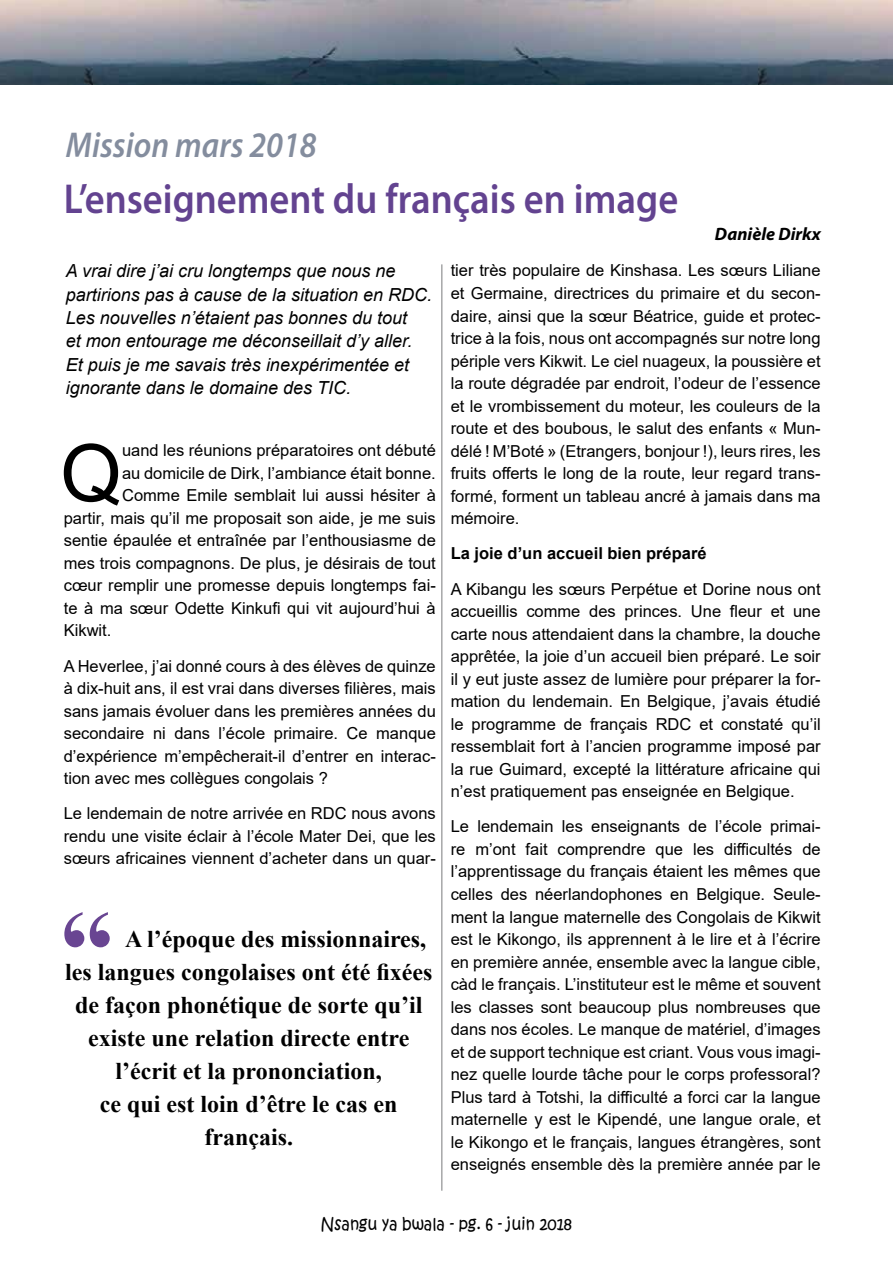
<style>
.page{position:relative;width:893px;height:1263px;background:#fff}
.page>*{position:absolute;margin:0;border:0;box-sizing:border-box;transform-origin:0 0}
.t1{font:700 108px "Times New Roman";color:#694592}
.t2{font:79.35px "Arial";color:#000}
.t3{font:600 42px "Myriad Pro";color:#634390;scale:.92 1}
.t4{font:italic 600 36px "Myriad Pro";color:#848d9e;scale:.9 1}
.t5{font:700 24px "Times New Roman";color:#000}
.t6{font:italic 18px/23.2px "Arial";color:#000}
.t7{font:italic 700 18px "Myriad Pro";color:#000}
.t8{font:16.5px/22.5px "Arial";color:#000;text-align:justify}
.t9{font:700 16.5px "Arial";color:#000}
.t10{font:16.5px "Kristen ITC";color:#000;scale:.94 1}
</style>
<div class="page">
<img style="left:0;top:0;width:893px;height:85px">
<hr style="left:441px;top:264px;width:1px;height:927px;background:#797a7c">
<h3 class="t4" style="left:66px;top:122px;width:280px">Mission mars 2018</h3>
<h3 class="t3" style="left:64px;top:172px;width:669px">L’enseignement du français en image</h3>
<p class="t7" style="left:715px;top:222px;width:107px">Danièle Dirkx</p>
<p class="t6" style="left:66px;top:260px;width:368px">A vrai dire j’ai cru longtemps que nous ne partirions pas à cause de la situation en RDC.<br>Les nouvelles n’étaient pas bonnes du tout<br>et mon entourage me déconseillait d’y aller.<br>Et puis je me savais très inexpérimentée et ignorante dans le domaine des TIC.</p>
<h2 class="t2" style="left:60px;top:419px;width:63px">Q</h2>
<p class="t8" style="left:122px;top:439px;width:315px">uand les réunions préparatoires ont débuté</p>
<p class="t8" style="left:122px;top:461px;width:315px">au domicile de Dirk, l’ambiance était bonne.</p>
<p class="t8" style="left:122px;top:484px;width:315px">Comme Emile semblait lui aussi hésiter à</p>
<p class="t8" style="left:64px;top:506px;width:374px">partir, mais qu’il me proposait son aide, je me suis</p>
<p class="t8" style="left:64px;top:529px;width:374px">sentie épaulée et entraînée par l’enthousiasme de</p>
<p class="t8" style="left:64px;top:552px;width:374px">mes trois compagnons. De plus, je désirais de tout</p>
<p class="t8" style="left:64px;top:574px;width:374px">cœur remplir une promesse depuis longtemps fai-</p>
<p class="t8" style="left:64px;top:597px;width:374px">te à ma sœur Odette Kinkufi qui vit aujourd’hui à</p>
<p class="t8" style="left:64px;top:619px;width:49px">Kikwit.</p>
<p class="t8" style="left:64px;top:654px;width:374px">A Heverlee, j’ai donné cours à des élèves de quinze à dix-huit ans, il est vrai dans diverses filières, mais sans jamais évoluer dans les premières années du secondaire ni dans l’école primaire. Ce manque d’expérience m’empêcherait-il d’entrer en interac&shy;tion avec mes collègues congolais ?</p>
<p class="t8" style="left:64px;top:802px;width:374px">Le lendemain de notre arrivée en RDC nous avons rendu une visite éclair à l’école Mater Dei, que les sœurs africaines viennent d’acheter dans un quar-</p>
<h1 class="t1" style="left:60px;top:871px;width:55px">“</h1>
<h3 class="t5" style="left:125px;top:921px;width:302px">A l’époque des missionnaires,</h3>
<h3 class="t5" style="left:65px;top:954px;width:369px">les langues congolaises ont été fixées</h3>
<h3 class="t5" style="left:75px;top:987px;width:349px">de façon phonétique de sorte qu’il</h3>
<h3 class="t5" style="left:88px;top:1020px;width:323px">existe une relation directe entre</h3>
<h3 class="t5" style="left:116px;top:1053px;width:268px">l’écrit et la prononciation,</h3>
<h3 class="t5" style="left:100px;top:1086px;width:299px">ce qui est loin d’être le cas en</h3>
<h3 class="t5" style="left:204px;top:1119px;width:90px">français.</h3>
<p class="t8" style="left:451px;top:259px;width:371px">tier très populaire de Kinshasa. Les sœurs Liliane et Germaine, directrices du primaire et du secon&shy;daire, ainsi que la sœur Béatrice, guide et protec&shy;trice à la fois, nous ont accompagnés sur notre long périple vers Kikwit. Le ciel nuageux, la poussière et la route dégradée par endroit, l’odeur de l’essence et le vrombissement du moteur, les couleurs de la route et des boubous, le salut des enfants « Mun&shy;délé ! M’Boté » (Etrangers, bonjour !), leurs rires, les fruits offerts le long de la route, leur regard trans&shy;formé, forment un tableau ancré à jamais dans ma mémoire.</p>
<p class="t9" style="left:451px;top:542px;width:257px">La joie d’un accueil bien préparé</p>
<p class="t8" style="left:451px;top:577px;width:371px">A Kibangu les sœurs Perpétue et Dorine nous ont accueillis comme des princes. Une fleur et une carte nous attendaient dans la chambre, la douche apprêtée, la joie d’un accueil bien préparé. Le soir il y eut juste assez de lumière pour préparer la for&shy;mation du lendemain. En Belgique, j’avais étudié le programme de français RDC et constaté qu’il ressemblait fort à l’ancien programme imposé par la rue Guimard, excepté la littérature africaine qui n’est pratiquement pas enseignée en Belgique.</p>
<p class="t8" style="left:451px;top:815px;width:371px">Le lendemain les enseignants de l’école primai&shy;re m’ont fait comprendre que les difficultés de l’apprentissage du français étaient les mêmes que celles des néerlandophones en Belgique. Seule&shy;ment la langue maternelle des Congolais de Kikwit est le Kikongo, ils apprennent à le lire et à l’écrire en première année, ensemble avec la langue cible, càd le français. L’instituteur est le même et souvent les classes sont beaucoup plus nombreuses que dans nos écoles. Le manque de matériel, d’images et de support technique est criant. Vous vous imagi&shy;nez quelle lourde tâche pour le corps professoral?<br>Plus tard à Totshi, la difficulté a forci car la langue maternelle y est le Kipendé, une langue orale, et le Kikongo et le français, langues étrangères, sont enseignés ensemble dès la première année par le</p>
<p class="t10" style="left:321px;top:1213px;width:269px">Nsangu ya bwala - pg. 6 - juin 2018</p>
</div>
